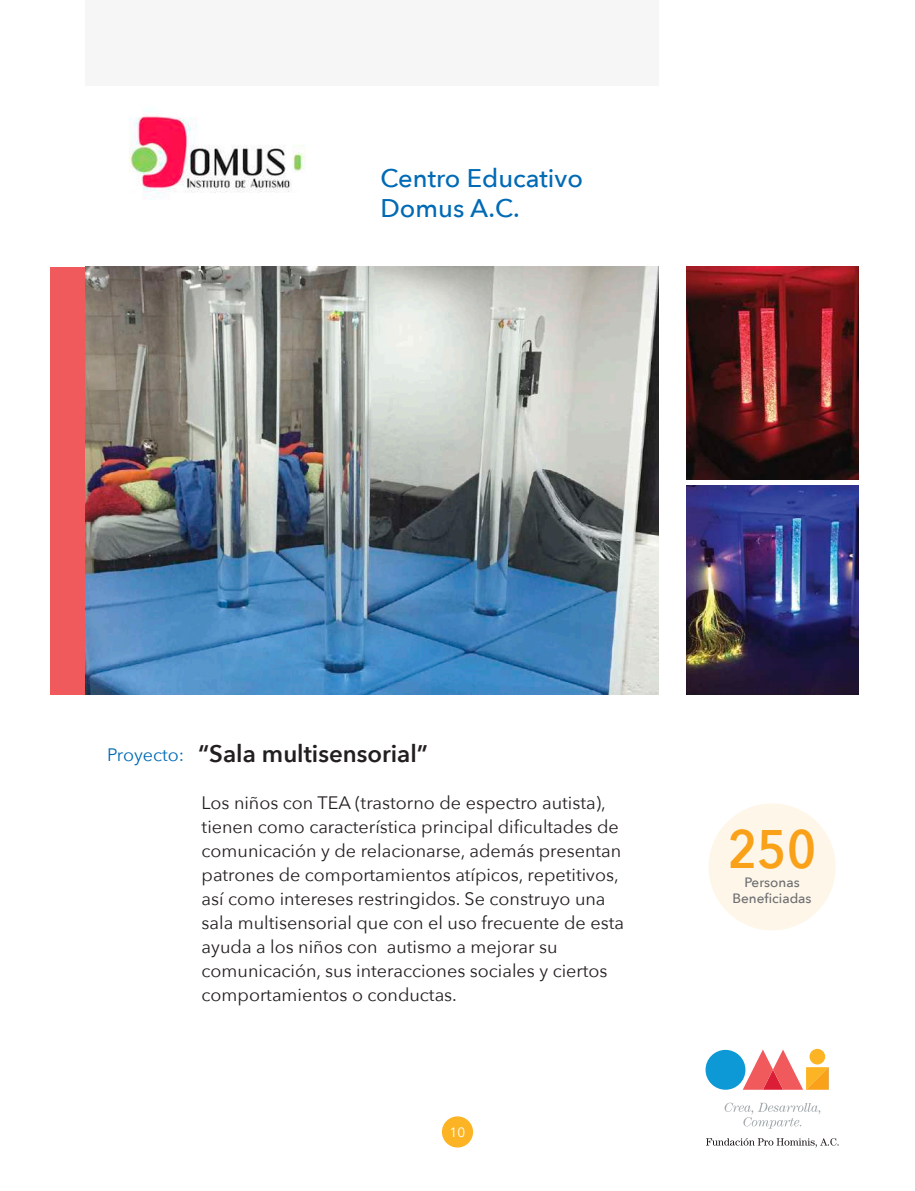
<style>
.page{position:relative;width:915px;height:1191px;background:#fff}
.page>*{position:absolute;margin:0;border:0;box-sizing:border-box;transform-origin:0 0}
.t1{font:600 54px "Avenir Next";color:#f9a119;scale:.9 1}
.t2{font:500 25.5px/30.6px "Avenir Next";color:#006ab5}
.t3{font:600 24px "Avenir Next";color:#231f20}
.t4{font:18px/24px "Avenir Next";color:#231f20}
.t5{font:18px "Avenir Next";color:#006ab5}
.t6{font:500 13.5px/16.2px "Avenir Next";color:#6d6d71;text-align:center}
.t7{font:13.5px "Avenir Next";color:#fff}
</style>
<div class="page">
<svg style="left:724px;top:1102px;width:96px;height:26px"></svg>
<svg style="left:706px;top:1138px;width:132px;height:9px"></svg>
<svg style="left:742px;top:1049px;width:86px;height:40px"></svg>
<div style="left:705px;top:1049px;width:40px;height:40px;background:#0c99d6;border-radius:50%"></div>
<div style="left:442px;top:1116px;width:31px;height:31px;background:#fcb424;border-radius:50%"></div>
<div style="left:50px;top:267px;width:38px;height:427px;background:#f05a5c"></div>
<div style="left:85px;top:0;width:573px;height:85px;background:#f6f6f6"></div>
<img style="left:129px;top:114px;width:176px;height:86px">
<img style="left:85px;top:267px;width:573px;height:427px">
<img style="left:686px;top:267px;width:171px;height:213px">
<img style="left:686px;top:485px;width:171px;height:209px">
<div style="left:708px;top:803px;width:127px;height:127px;background:#fef7e9;border-radius:50%"></div>
<h2 class="t2" style="left:380px;top:162px;width:204px">Centro Educativo<br>Domus A.C.</h2>
<p class="t5" style="left:107px;top:739px;width:78px">Proyecto:</p>
<h3 class="t3" style="left:198px;top:732px;width:231px">“Sala multisensorial”</h3>
<p class="t4" style="left:201px;top:790px;width:423px">Los niños con TEA (trastorno de espectro autista), tienen como característica principal dificultades de comunicación y de relacionarse, además presentan patrones de comportamientos atípicos, repetitivos, así como intereses restringidos. Se construyo una sala multisensorial que con el uso frecuente de esta ayuda a los niños con autismo a mejorar su comunicación, sus interacciones sociales y ciertos comportamientos o conductas.</p>
<p class="t7" style="left:449px;top:1120px;width:17px">10</p>
<h1 class="t1" style="left:727px;top:802px;width:100px">250</h1>
<p class="t6" style="left:732px;top:873px;width:81px">Personas<br>Beneficiadas</p>
</div>
